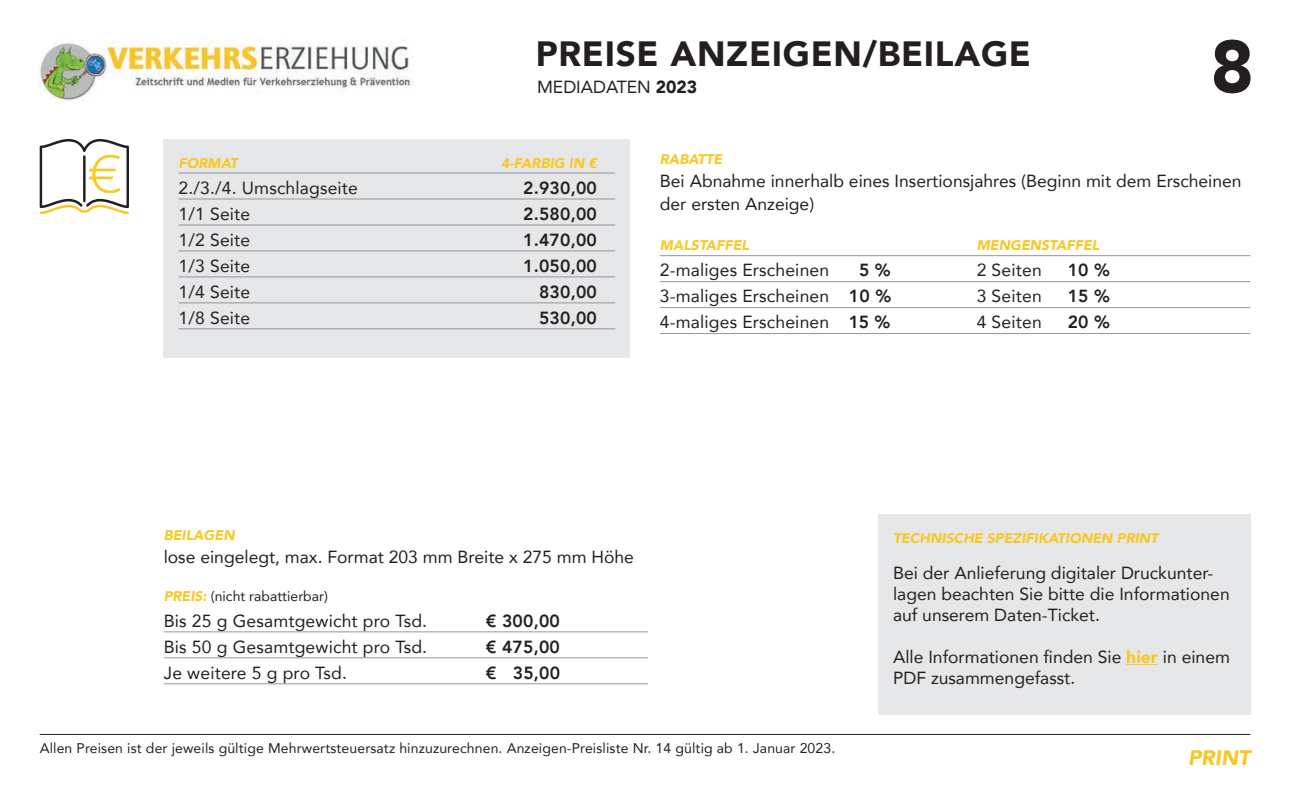
<style>
.page{position:relative;width:1290px;height:794px;background:#fff}
.page>*{position:absolute;margin:0;border:0;box-sizing:border-box;transform-origin:0 0}
.t1{font:900 73.5px "Avenir";color:#231f20}
.t2{font:900 35px "Avenir";letter-spacing:.02em;color:#231f20}
.t3{font:italic 900 21px "Avenir";color:#f8c823}
.t4{font:17.5px/21px "Avenir";color:#231f20}
.t5{font:800 17.5px "Avenir";letter-spacing:.01em;color:#231f20}
.t6{font:14px "Avenir";letter-spacing:.01em;color:#231f20}
.t7{font:italic 900 14px "Avenir";color:#f8c823}
.s1{font-weight:900}
.s2{font-weight:800}
.s3{font-weight:900;font-style:italic;color:#f8c823}
.s4{font-weight:900;color:#f8c823}
</style>
<div class="page">
<hr style="left:40px;top:734px;width:1210px;height:1px;background:#231f20">
<img style="left:40px;top:40px;width:374px;height:60px">
<svg style="left:40px;top:139px;width:89px;height:75px"></svg>
<hr style="left:660px;top:255px;width:590px;height:1px;background:#939598">
<hr style="left:660px;top:281px;width:590px;height:1px;background:#939598">
<hr style="left:660px;top:307px;width:590px;height:1px;background:#939598">
<hr style="left:660px;top:333px;width:590px;height:1px;background:#939598">
<div style="left:164px;top:139px;width:466px;height:219px;background:#e6e7e9"></div>
<hr style="left:179px;top:173px;width:436px;height:1px;background:#939598">
<hr style="left:179px;top:199px;width:436px;height:1px;background:#939598">
<hr style="left:179px;top:225px;width:436px;height:1px;background:#939598">
<hr style="left:179px;top:251px;width:436px;height:1px;background:#939598">
<hr style="left:179px;top:277px;width:436px;height:1px;background:#939598">
<hr style="left:179px;top:302px;width:436px;height:1px;background:#939598">
<hr style="left:179px;top:328px;width:436px;height:1px;background:#939598">
<hr style="left:164px;top:631px;width:484px;height:1px;background:#939598">
<hr style="left:164px;top:657px;width:484px;height:1px;background:#939598">
<hr style="left:164px;top:683px;width:484px;height:1px;background:#939598">
<div style="left:878px;top:514px;width:372px;height:200px;background:#e6e7e9"></div>
<hr style="left:1126px;top:664px;width:32px;height:1px;background:#f8c823">
<h2 class="t2" style="left:536px;top:24px;width:497px">PREISE ANZEIGEN/BEILAGE</h2>
<p class="t4" style="left:537px;top:76px;width:162px">MEDIADATEN <span class="s1">2023</span></p>
<h1 class="t1" style="left:1210px;top:4px;width:45px">8</h1>
<p class="t7" style="left:179px;top:151px;width:61px">FORMAT</p>
<p class="t7" style="left:501px;top:151px;width:97px">4-FARBIG IN €</p>
<p class="t4" style="left:179px;top:177px;width:181px">2./3./4. Umschlagseite</p>
<p class="t5" style="left:523px;top:174px;width:75px">2.930,00</p>
<p class="t4" style="left:179px;top:203px;width:73px">1/1 Seite</p>
<p class="t5" style="left:523px;top:200px;width:75px">2.580,00</p>
<p class="t4" style="left:179px;top:229px;width:73px">1/2 Seite</p>
<p class="t5" style="left:523px;top:226px;width:75px">1.470,00</p>
<p class="t4" style="left:179px;top:255px;width:73px">1/3 Seite</p>
<p class="t5" style="left:523px;top:252px;width:75px">1.050,00</p>
<p class="t4" style="left:179px;top:280px;width:73px">1/4 Seite</p>
<p class="t5" style="left:539px;top:278px;width:59px">830,00</p>
<p class="t4" style="left:179px;top:306px;width:73px">1/8 Seite</p>
<p class="t5" style="left:539px;top:304px;width:59px">530,00</p>
<p class="t7" style="left:660px;top:148px;width:64px">RABATTE</p>
<p class="t4" style="left:660px;top:169px;width:583px;line-height:22.8px">Bei Abnahme innerhalb eines Insertionsjahres (Beginn mit dem Erscheinen der ersten Anzeige)</p>
<p class="t7" style="left:660px;top:234px;width:91px">MALSTAFFEL</p>
<p class="t7" style="left:977px;top:234px;width:124px">MENGENSTAFFEL</p>
<p class="t4" style="left:660px;top:259px;width:171px">2-maliges Erscheinen</p>
<p class="t5" style="left:859px;top:257px;width:33px">5 %</p>
<p class="t4" style="left:977px;top:259px;width:67px">2 Seiten</p>
<p class="t5" style="left:1068px;top:257px;width:44px">10 %</p>
<p class="t4" style="left:660px;top:285px;width:233px">3-maliges Erscheinen <span class="s2">10 %</span></p>
<p class="t4" style="left:977px;top:285px;width:67px">3 Seiten</p>
<p class="t5" style="left:1068px;top:283px;width:44px">15 %</p>
<p class="t4" style="left:660px;top:311px;width:232px">4-maliges Erscheinen <span class="s2">15 %</span></p>
<p class="t4" style="left:977px;top:311px;width:67px">4 Seiten</p>
<p class="t5" style="left:1068px;top:309px;width:44px">20 %</p>
<p class="t7" style="left:164px;top:523px;width:73px">BEILAGEN</p>
<p class="t4" style="left:164px;top:545px;width:472px">lose eingelegt, max. Format 203 mm Breite x 275 mm Höhe</p>
<p class="t6" style="left:164px;top:584px;width:166px"><span class="s3">PREIS:</span> (nicht rabattierbar)</p>
<p class="t4" style="left:164px;top:609px;width:265px">Bis 25 g Gesamtgewicht pro Tsd.</p>
<p class="t5" style="left:486px;top:607px;width:76px">€ 300,00</p>
<p class="t4" style="left:164px;top:635px;width:265px">Bis 50 g Gesamtgewicht pro Tsd.</p>
<p class="t5" style="left:486px;top:633px;width:76px">€ 475,00</p>
<p class="t4" style="left:164px;top:661px;width:185px">Je weitere 5 g pro Tsd.</p>
<p class="t5" style="left:486px;top:659px;width:76px">€ 35,00</p>
<p class="t7" style="left:893px;top:527px;width:267px">TECHNISCHE SPEZIFIKATIONEN PRINT</p>
<p class="t4" style="left:893px;top:562px;width:338px">Bei der Anlieferung digitaler Druckunter&shy;lagen beachten Sie bitte die Informationen auf unserem Daten-Ticket.</p>
<p class="t4" style="left:893px;top:646px;width:338px">Alle Informationen finden Sie <span class="s4">hier</span> in einem<br>PDF zusammengefasst.</p>
<p class="t6" style="left:40px;top:737px;width:797px">Allen Preisen ist der jeweils gültige Mehrwertsteuersatz hinzuzurechnen. Anzeigen-Preisliste Nr. 14 gültig ab 1. Januar 2023.</p>
<p class="t3" style="left:1188px;top:740px;width:64px">PRINT</p>
</div>
